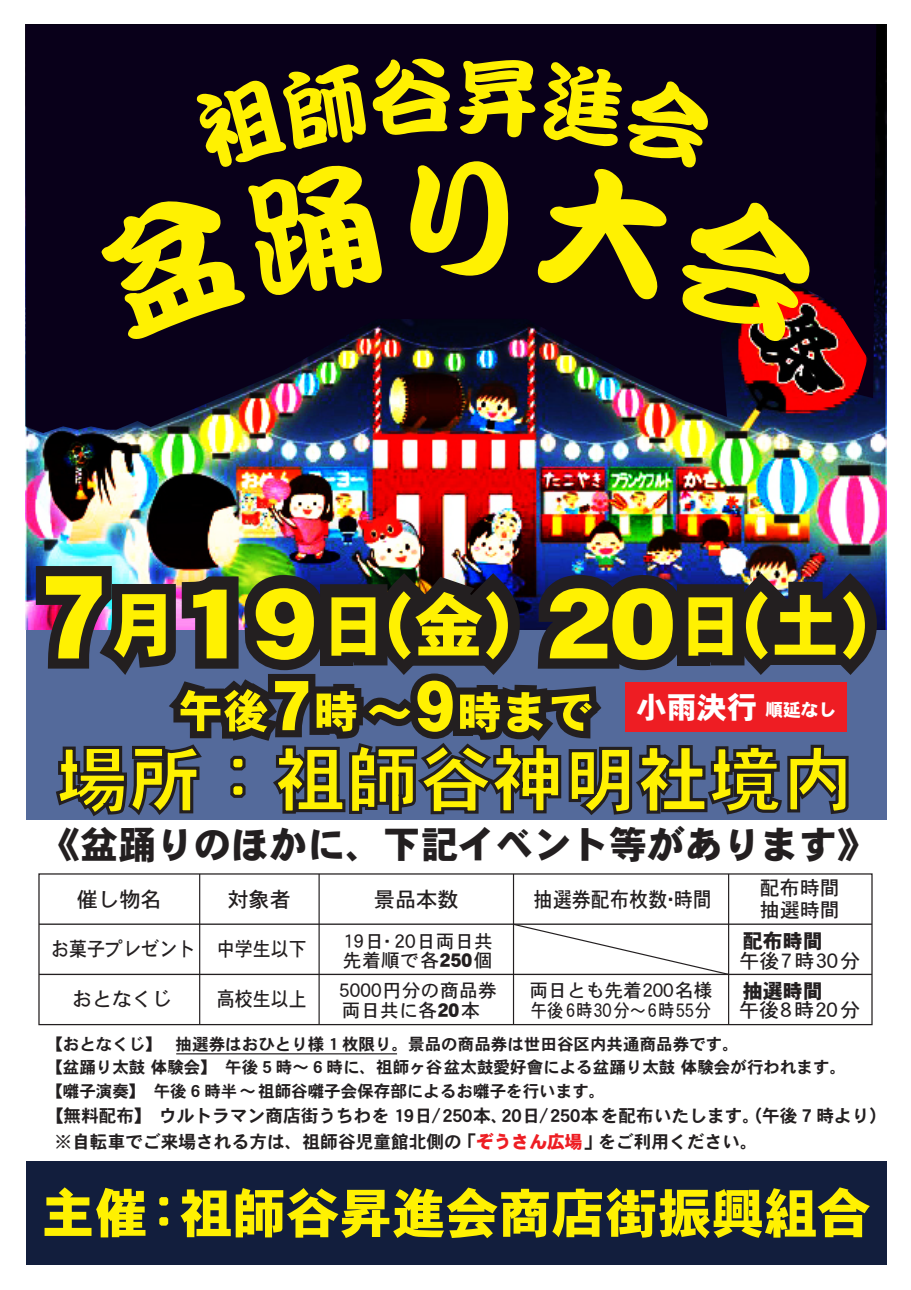
<style>
.page{position:relative;width:911px;height:1290px;background:#fff}
.page>*{position:absolute;margin:0;border:0;box-sizing:border-box;transform-origin:0 0}
.t1{font:72.5px "DFHS Gothic W9 WINP RKSJ H";color:#fff101}
.t2{font:53.12px "DFHS Gothic W9 WINP RKSJ H";color:#fff101}
.t3{font:37.75px "DFHS Gothic W9 WINP RKSJ H";color:#231f20}
.t4{font:30.25px "DFHS Gothic W9 WINP RKSJ H";color:#fff}
.t5{font:21.25px "DFHS Gothic W5 WINP RKSJ H";color:#231f20}
.t6{font:21.25px "DFHS Gothic W5 WINP RKSJ H";color:#231f20;scale:.9 1}
.t7{font:20px "DFHS Gothic W5 WINP RKSJ H";color:#231f20;scale:.9 1}
.t8{font:20px "DFHS Gothic W5 WINP RKSJ H";letter-spacing:.07em;color:#231f20}
.t9{font:20px/21.9px "DFHS Gothic W5 WINP RKSJ H";color:#231f20}
.t10{font:20px "DFHS Gothic W9 WINP RKSJ H";color:#231f20}
.t11{font:18.75px/19.1px "DFHS Gothic W5 WINP RKSJ H";letter-spacing:.02em;color:#231f20}
.t12{font:18.75px/19.5px "DFHS Gothic W5 WINP RKSJ H";color:#231f20}
.t13{font:17.75px/25.5px "DFHS Gothic W7 WINP RKSJ H";color:#231f20}
.t14{font:16.5px/23.6px "DFHS Gothic W7 WINP RKSJ H";color:#231f20}
.s1{font-size:17.75px}
.s2{font-family:"DFHS Gothic W9 WINP RKSJ H"}
.s3{font-family:"DFHS Gothic W9 WINP RKSJ H";color:#ee1d23}
</style>
<div class="page">
<img style="left:25px;top:25px;width:861px;height:605px">
<img style="left:25px;top:24px;width:851px;height:409px">
<div style="left:26px;top:630px;width:860px;height:189px;background:#546a9b"></div>
<div style="left:26px;top:1161px;width:860px;height:103px;background:#121e3d"></div>
<div style="left:38px;top:873px;width:834px;height:152px;background:#fff;border:1px solid #231f20"></div>
<hr style="left:39px;top:923px;width:833px;height:2px;background:#231f20">
<hr style="left:39px;top:974px;width:833px;height:1px;background:#231f20">
<hr style="left:199px;top:874px;width:1px;height:150px;background:#231f20">
<hr style="left:318px;top:874px;width:2px;height:150px;background:#231f20">
<hr style="left:513px;top:874px;width:1px;height:150px;background:#231f20">
<hr style="left:728px;top:874px;width:1px;height:150px;background:#231f20">
<svg style="left:511px;top:923px;width:219px;height:53px"></svg>
<hr style="left:176px;top:1053px;width:221px;height:1px;background:#231f20">
<svg style="left:101px;top:58px;width:709px;height:284px;background:#564b12"></svg>
<svg style="left:36px;top:566px;width:841px;height:251px"></svg>
<h3 class="t4" style="left:636px;top:692px;width:201px">小雨決行<span class="s1">順延なし</span></h3>
<h1 class="t1" style="left:57px;top:743px;width:799px">場所：祖師谷神明社境内</h1>
<h3 class="t3" style="left:43px;top:825px;width:833px">《盆踊りのほかに、下記イベント等があります》</h3>
<p class="t5" style="left:77px;top:888px;width:87px">催し物名</p>
<p class="t5" style="left:227px;top:888px;width:65px">対象者</p>
<p class="t5" style="left:374px;top:888px;width:87px">景品本数</p>
<p class="t6" style="left:533px;top:888px;width:200px">抽選券配布枚数･時間</p>
<p class="t9" style="left:759px;top:877px;width:81px">配布時間抽選時間</p>
<p class="t11" style="left:343px;top:931px;width:152px">19日･ 20日両日共先着順で各<span class="s2">250</span>個</p>
<p class="t11" style="left:339px;top:981px;width:159px">5000円分の商品券両日共に各<span class="s2">20</span>本</p>
<p class="t10" style="left:743px;top:931px;width:81px">配布時間</p>
<p class="t8" style="left:739px;top:950px;width:122px">午後7時30分</p>
<p class="t7" style="left:51px;top:939px;width:161px">お菓子プレゼント</p>
<p class="t9" style="left:72px;top:987px;width:101px">おとなくじ</p>
<p class="t12" style="left:529px;top:981px;width:185px">両日とも先着200名様午後6時30分～6時55分</p>
<p class="t10" style="left:742px;top:980px;width:81px">抽選時間</p>
<p class="t7" style="left:217px;top:939px;width:101px">中学生以下</p>
<p class="t7" style="left:217px;top:988px;width:101px">高校生以上</p>
<p class="t8" style="left:739px;top:1000px;width:122px">午後8時20分</p>
<p class="t14" style="left:46px;top:1032px;width:801px">【おとなくじ】　抽選券はおひとり様 1 枚限り。景品の商品券は世田谷区内共通商品券です。<br>【盆踊り太鼓 体験会】　午後 5 時～ 6 時に、祖師ヶ谷盆太鼓愛好會による盆踊り太鼓 体験会が行われます。【囃子演奏】　午後 6 時半～ 祖師谷囃子会保存部によるお囃子を行います。</p>
<p class="t13" style="left:55px;top:1103px;width:834px;text-indent:-9px">【無料配布】ウルトラマン商店街うちわを 19日/250本、20日/250本を配布いたします。（午後 7 時より）※自転車でご来場される方は、祖師谷児童館北側の「<span class="s3">ぞうさん広場</span>」をご利用ください。</p>
<h2 class="t2" style="left:41px;top:1186px;width:830px">主催：祖師谷昇進会商店街振興組合</h2>
</div>
